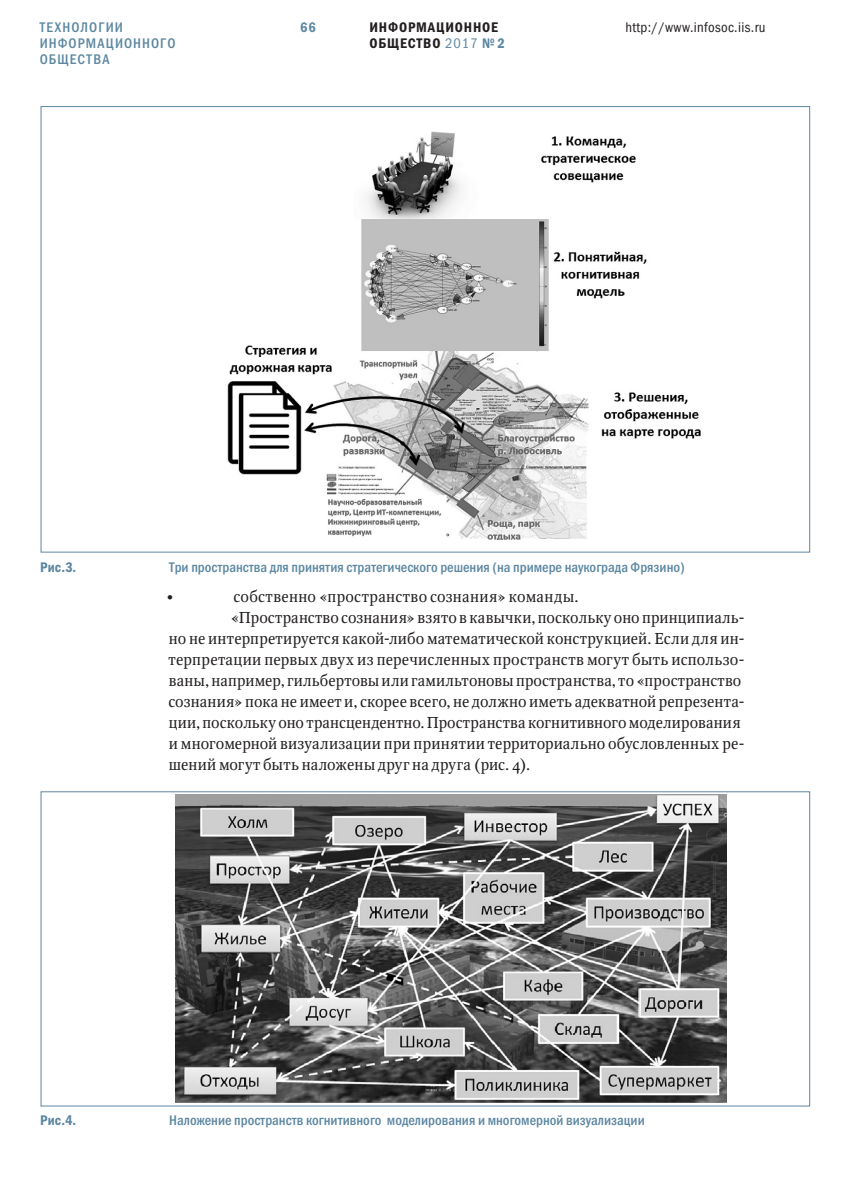
<style>
.page{position:relative;width:844px;height:1191px;background:#fff}
.page>*{position:absolute;margin:0;border:0;box-sizing:border-box;transform-origin:0 0}
._4-Statya_osnText{font:15.75px/21px "Octava";letter-spacing:.01em;color:#231f20}
._4-Statya_spisok-abz{font:15.75px "Octava";letter-spacing:.02em;color:#231f20}
._6-Podpis_basic{font:14px "Franklin Gothic Medi Cond ITC";color:#5c87a1}
._6-Podpis_basic-2{font:14px/15.8px "Franklin Gothic Medi Cond ITC";letter-spacing:.075em;color:#5c87a1}
.t1{font:14px/15.8px "Franklin Gothic Demi Cond ITC";letter-spacing:.06em;color:#231f20}
.t2{font:14px "Franklin Gothic Book Cond ITC";letter-spacing:.025em;color:#231f20}
._6-Podpis_basic-3{font:14px "Franklin Gothic Demi Cond ITC";letter-spacing:.01em;color:#5c87a1}
.s1{font-family:"Franklin Gothic Book Cond ITC";color:#5c87a1}
.s2{color:#5c87a1}
</style>
<div class="page">
<img style="left:227px;top:131px;width:474px;height:409px">
<img style="left:176px;top:794px;width:550px;height:308px">
<p class="_6-Podpis_basic-3" style="left:300px;top:19px;width:17px">66</p>
<p class="t2" style="left:625px;top:19px;width:141px">http://www.infosoc.iis.ru</p>
<p class="_6-Podpis_basic-2" style="left:40px;top:19px;width:137px">ТЕХНОЛОГИИ<br>ИНФОРМАЦИОННОГО<br>ОБЩЕСТВА</p>
<p class="t1" style="left:369px;top:19px;width:137px">ИНФОРМАЦИОННОЕ<br>ОБЩЕСТВО <span class="s1">2017</span> <span class="s2">№ 2</span></p>
<p class="_6-Podpis_basic-3" style="left:40px;top:558px;width:38px">Рис.3.</p>
<p class="_6-Podpis_basic" style="left:169px;top:558px;width:517px">Три пространства для принятия стратегического решения (на примере наукограда Фрязино)</p>
<p class="_4-Statya_spisok-abz" style="left:163px;top:586px;width:15px">•</p>
<p class="_4-Statya_spisok-abz" style="left:233px;top:586px;width:346px">собственно «пространство сознания» команды.</p>
<p class="_4-Statya_osnText" style="left:168px;top:606px;width:577px;text-indent:63px">«Пространство сознания» взято в кавычки, поскольку оно принципиаль&shy;но не интерпретируется какой-либо математической конструкцией. Если для ин&shy;терпретации первых двух из перечисленных пространств могут быть использо&shy;ваны, например, гильбертовы или гамильтоновы пространства, то «пространство сознания» пока не имеет и, скорее всего, не должно иметь адекватной репрезента&shy;ции, поскольку оно трансцендентно. Пространства когнитивного моделирования и многомерной визуализации при принятии территориально обусловленных ре&shy;шений могут быть наложены друг на друга (рис. 4).</p>
<p class="_6-Podpis_basic-3" style="left:40px;top:1112px;width:38px">Рис.4.</p>
<p class="_6-Podpis_basic" style="left:169px;top:1112px;width:477px">Наложение пространств когнитивного моделирования и многомерной визуализации</p>
</div>
